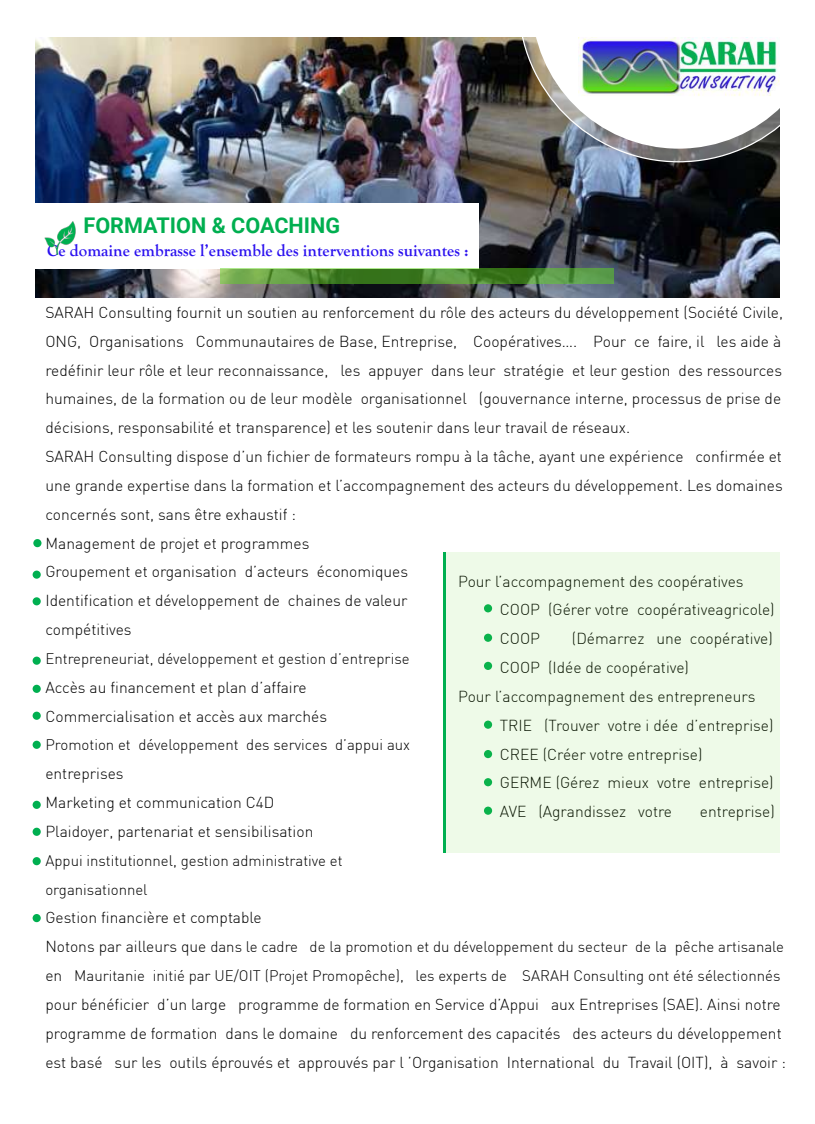
<style>
.page{position:relative;width:815px;height:1124px;background:#fff}
.page>*{position:absolute;margin:0;border:0;box-sizing:border-box;transform-origin:0 0}
.t1{font:700 21.62px "Roboto";color:#00af50}
.t2{font:700 16.88px "Goudy Old Style T";color:#2a10ef}
.t3{font:300 15.62px/28.8px "DIN";color:#000}
.t4{font:300 15px/28.9px "DIN";color:#000}
.s1{font-size:15.62px}
</style>
<div class="page">
<img style="left:36px;top:38px;width:743px;height:260px">
<svg style="left:518px;top:37px;width:262px;height:125px;background:#5d5f61"></svg>
<svg style="left:532px;top:37px;width:248px;height:112px"></svg>
<img style="left:578px;top:38px;width:202px;height:59px">
<div style="left:35px;top:203px;width:444px;height:66px;background:#fff"></div>
<svg style="left:221px;top:269px;width:393px;height:15px;background:#518d36"></svg>
<img style="left:44px;top:222px;width:32px;height:33px">
<div style="left:33px;top:539px;width:8px;height:8px;background:#00af50;border-radius:50%"></div>
<div style="left:33px;top:570px;width:8px;height:8px;background:#00af50;border-radius:50%"></div>
<div style="left:33px;top:597px;width:8px;height:8px;background:#00af50;border-radius:50%"></div>
<div style="left:33px;top:656px;width:8px;height:8px;background:#00af50;border-radius:50%"></div>
<div style="left:33px;top:684px;width:8px;height:8px;background:#00af50;border-radius:50%"></div>
<div style="left:33px;top:711px;width:8px;height:8px;background:#00af50;border-radius:50%"></div>
<div style="left:33px;top:740px;width:8px;height:8px;background:#00af50;border-radius:50%"></div>
<div style="left:33px;top:800px;width:8px;height:8px;background:#00af50;border-radius:50%"></div>
<div style="left:33px;top:827px;width:8px;height:8px;background:#00af50;border-radius:50%"></div>
<div style="left:33px;top:857px;width:8px;height:8px;background:#00af50;border-radius:50%"></div>
<svg style="left:33px;top:913px;width:8px;height:9px"></svg>
<div style="left:445px;top:552px;width:334px;height:300px;background:#eefae8"></div>
<hr style="left:443px;top:552px;width:3px;height:300px;background:#00af50">
<h1 class="t1" style="left:84px;top:210px;width:258px">FORMATION &amp; COACHING</h1>
<p class="t2" style="left:47px;top:241px;width:423px">Ce domaine embrasse l’ensemble des interventions suivantes :</p>
<p class="t3" style="left:45px;top:298px;width:739px">SARAH Consulting fournit un soutien au renforcement du rôle des acteurs du développement (Société Civile, ONG, Organisations Communautaires de Base, Entreprise, Coopératives…. Pour ce faire, il les aide à redéfinir leur rôle et leur reconnaissance, les appuyer dans leur stratégie et leur gestion des ressources humaines, de la formation ou de leur modèle organisationnel (gouvernance interne, processus de prise de décisions, responsabilité et transparence) et les soutenir dans leur travail de réseaux.<br>SARAH Consulting dispose d’un fichier de formateurs rompu à la tâche, ayant une expérience confirmée et une grande expertise dans la formation et l’accompagnement des acteurs du développement. Les domaines concernés sont, sans être exhaustif :<br>Management de projet et programmes<br>Groupement et organisation d’acteurs économiques<br>Identification et développement de chaines de valeur<br>compétitives</p>
<p class="t4" style="left:45px;top:644px;width:366px">Entrepreneuriat, développement et gestion d’entreprise</p>
<p class="t3" style="left:45px;top:672px;width:283px">Accès au financement et plan d’affaire<br>Commercialisation et accès aux marchés</p>
<p class="t4" style="left:45px;top:730px;width:366px">Promotion et développement des services d’appui aux</p>
<p class="t3" style="left:45px;top:759px;width:269px">entreprises<br>Marketing et communication C4D<br>Plaidoyer, partenariat et sensibilisation</p>
<p class="t4" style="left:45px;top:845px;width:299px">Appui institutionnel, gestion administrative et organisationnel</p>
<p class="t3" style="left:45px;top:903px;width:218px">Gestion financière et comptable</p>
<p class="t4" style="left:45px;top:932px;width:740px"><span class="s1">Notons par ailleurs que</span> dans le cadre de la promotion et du développement du secteur de la pêche artisanale <span class="s1">en</span> Mauritanie initié par UE/OIT (Projet Promopêche), les experts de SARAH Consulting ont été sélectionnés</p>
<p class="t3" style="left:45px;top:989px;width:742px">pour bénéficier d’un large programme de formation en Service d’Appui aux Entreprises (SAE). Ainsi notre programme de formation dans le domaine du renforcement des capacités des acteurs du développement est basé sur les outils éprouvés et approuvés par l ’Organisation International du Travail (OIT), à savoir :</p>
<p class="t3" style="left:500px;top:566px;width:276px;text-indent:-42px">Pour l’accompagnement des coopératives<br>COOP (Gérer votre coopérativeagricole)<br>COOP</p>
<p class="t3" style="left:572px;top:624px;width:202px">(Démarrez une coopérative)</p>
<p class="t3" style="left:500px;top:652px;width:191px">COOP (Idée de coopérative)</p>
<p class="t3" style="left:458px;top:681px;width:299px">Pour l’accompagnement des entrepreneurs</p>
<p class="t3" style="left:500px;top:710px;width:275px">TRIE (Trouver votre i dée d’entreprise)</p>
<p class="t3" style="left:500px;top:739px;width:204px">CREE (Créer votre entreprise)</p>
<p class="t3" style="left:500px;top:768px;width:275px">GERME (Gérez mieux votre entreprise)</p>
<p class="t3" style="left:500px;top:797px;width:174px">AVE (Agrandissez votre</p>
<p class="t3" style="left:700px;top:797px;width:76px">entreprise)</p>
</div>
